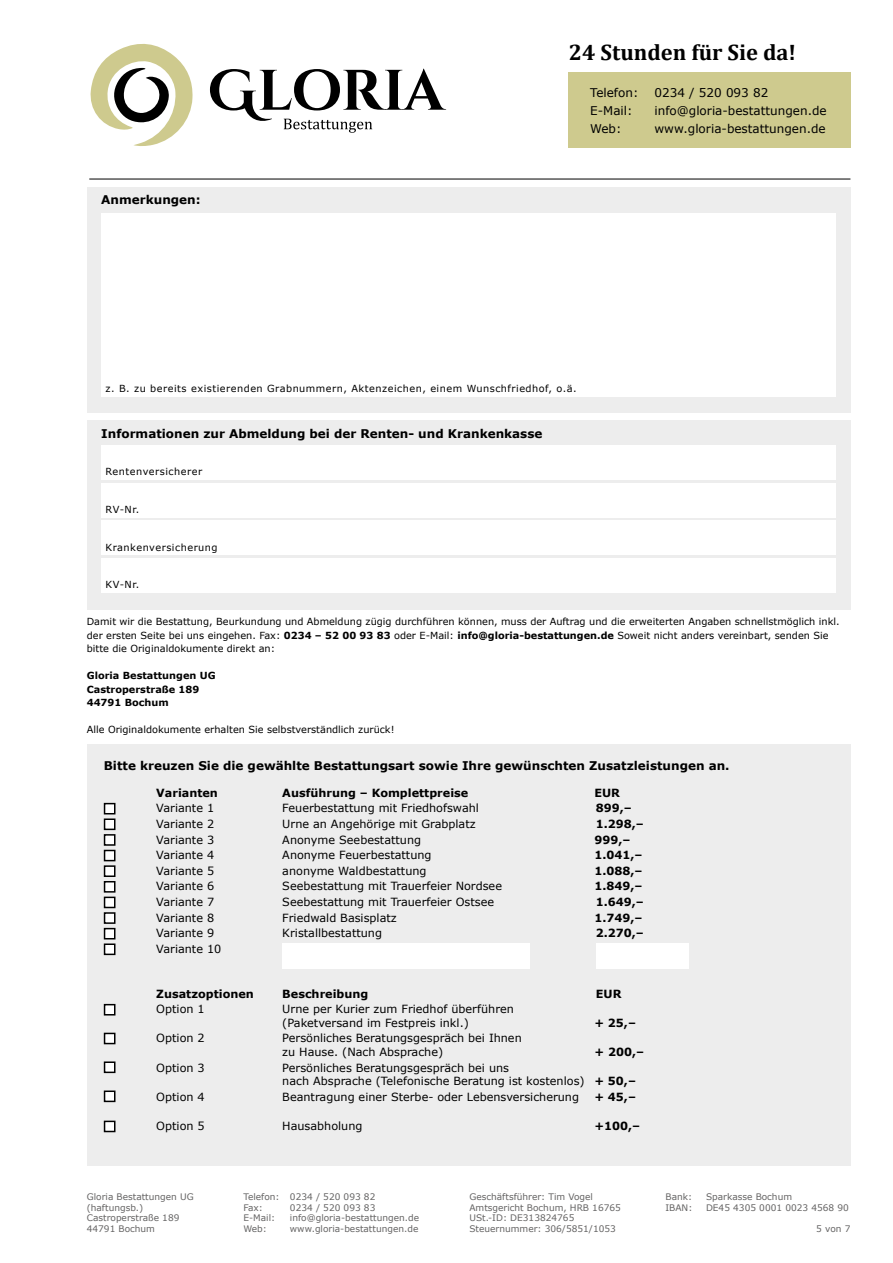
<style>
.page{position:relative;width:893px;height:1263px;background:#fff}
.page>*{position:absolute;margin:0;border:0;box-sizing:border-box;transform-origin:0 0}
.t1{font:700 22.5px "Cambria";color:#000}
.t2{font:700 12px "Verdana";color:#000}
.t3{font:12px "Verdana";color:#000}
.t4{font:11.25px/13.5px "Verdana";color:#000}
.t5{font:700 11.25px "Verdana";color:#000}
.t6{font:9.75px/13.5px "Verdana";color:#000}
.t7{font:9.75px "Verdana";letter-spacing:.05em;color:#000}
.t8{font:700 9.75px/13.5px "Verdana";color:#000}
.t9{font:9px/10.8px "Verdana";color:#646363}
.s1{font-weight:700}
</style>
<div class="page">
<hr style="left:89px;top:1165px;width:761px;height:1px;background:#000">
<hr style="left:89px;top:179px;width:761px;height:1px;background:#000">
<svg style="left:210px;top:69px;width:236px;height:64px"></svg>
<svg style="left:90px;top:44px;width:103px;height:102px"></svg>
<div style="left:569px;top:72px;width:281px;height:76px;background:#ceca8e"></div>
<div style="left:87px;top:187px;width:763px;height:225px;background:#ededed"></div>
<div style="left:87px;top:420px;width:763px;height:190px;background:#ededed"></div>
<div style="left:101px;top:446px;width:735px;height:34px;background:#fff"></div>
<div style="left:101px;top:483px;width:735px;height:34px;background:#fff"></div>
<div style="left:101px;top:521px;width:735px;height:34px;background:#fff"></div>
<div style="left:101px;top:558px;width:735px;height:34px;background:#fff"></div>
<div style="left:101px;top:213px;width:735px;height:183px;background:#fff"></div>
<div style="left:87px;top:744px;width:763px;height:421px;background:#ededed"></div>
<svg style="left:103px;top:802px;width:13px;height:154px"></svg>
<svg style="left:103px;top:1003px;width:13px;height:13px"></svg>
<svg style="left:103px;top:1032px;width:13px;height:13px"></svg>
<svg style="left:103px;top:1061px;width:13px;height:13px"></svg>
<svg style="left:103px;top:1090px;width:13px;height:13px"></svg>
<svg style="left:103px;top:1120px;width:13px;height:13px"></svg>
<div style="left:283px;top:943px;width:247px;height:26px;background:#fff"></div>
<div style="left:597px;top:943px;width:92px;height:26px;background:#fff"></div>
<h1 class="t1" style="left:569px;top:36px;width:229px">24 Stunden für Sie da!</h1>
<p class="t2" style="left:101px;top:192px;width:101px">Anmerkungen:</p>
<p class="t3" style="left:590px;top:84px;width:50px">Telefon:</p>
<p class="t3" style="left:654px;top:84px;width:115px">0234 / 520 093 82</p>
<p class="t3" style="left:590px;top:102px;width:44px">E-Mail:</p>
<p class="t3" style="left:654px;top:102px;width:174px">info@gloria-bestattungen.de</p>
<p class="t3" style="left:590px;top:120px;width:33px">Web:</p>
<p class="t3" style="left:654px;top:120px;width:173px">www.gloria-bestattungen.de</p>
<p class="t7" style="left:106px;top:382px;width:473px">z. B. zu bereits existierenden Grabnummern, Aktenzeichen, einem Wunschfriedhof, o.ä.</p>
<p class="t2" style="left:101px;top:425px;width:443px">Informationen zur Abmeldung bei der Renten- und Krankenkasse</p>
<p class="t7" style="left:106px;top:465px;width:98px">Rentenversicherer</p>
<p class="t6" style="left:106px;top:503px;width:35px">RV-Nr.</p>
<p class="t7" style="left:106px;top:540px;width:114px">Krankenversicherung</p>
<p class="t6" style="left:106px;top:578px;width:35px">KV-Nr.</p>
<p class="t6" style="left:87px;top:615px;width:754px">Damit wir die Bestattung, Beurkundung und Abmeldung zügig durchführen können, muss der Auftrag und die erweiterten Angaben schnellstmöglich inkl. der ersten Seite bei uns eingehen. Fax: <span class="s1">0234 – 52 00 93 83</span> oder E-Mail: <span class="s1">info@gloria-bestattungen.de</span> Soweit nicht anders vereinbart, senden Sie bitte die Originaldokumente direkt an:</p>
<p class="t8" style="left:87px;top:669px;width:130px">Gloria Bestattungen UG<br>Castroperstraße 189<br>44791 Bochum</p>
<p class="t6" style="left:87px;top:723px;width:309px">Alle Originaldokumente erhalten Sie selbstverständlich zurück!</p>
<p class="t2" style="left:104px;top:757px;width:627px">Bitte kreuzen Sie die gewählte Bestattungsart sowie Ihre gewünschten Zusatzleistungen an.</p>
<p class="t5" style="left:156px;top:784px;width:63px">Varianten</p>
<p class="t5" style="left:282px;top:784px;width:188px">Ausführung – Komplettpreise</p>
<p class="t5" style="left:594px;top:784px;width:27px">EUR</p>
<p class="t4" style="left:156px;top:801px;width:59px">Variante 1</p>
<p class="t4" style="left:282px;top:801px;width:198px">Feuerbestattung mit Friedhofswahl</p>
<p class="t5" style="left:596px;top:800px;width:38px">899,–</p>
<p class="t4" style="left:156px;top:817px;width:59px">Variante 2</p>
<p class="t4" style="left:282px;top:817px;width:195px">Urne an Angehörige mit Grabplatz</p>
<p class="t5" style="left:596px;top:816px;width:50px">1.298,–</p>
<p class="t4" style="left:156px;top:832px;width:59px">Variante 3</p>
<p class="t4" style="left:282px;top:832px;width:140px">Anonyme Seebestattung</p>
<p class="t5" style="left:594px;top:831px;width:38px">999,–</p>
<p class="t4" style="left:156px;top:848px;width:59px">Variante 4</p>
<p class="t4" style="left:282px;top:848px;width:151px">Anonyme Feuerbestattung</p>
<p class="t5" style="left:594px;top:847px;width:50px">1.041,–</p>
<p class="t4" style="left:156px;top:864px;width:59px">Variante 5</p>
<p class="t4" style="left:282px;top:864px;width:146px">anonyme Waldbestattung</p>
<p class="t5" style="left:594px;top:863px;width:50px">1.088,–</p>
<p class="t4" style="left:156px;top:879px;width:59px">Variante 6</p>
<p class="t4" style="left:282px;top:879px;width:221px">Seebestattung mit Trauerfeier Nordsee</p>
<p class="t5" style="left:594px;top:878px;width:50px">1.849,–</p>
<p class="t4" style="left:156px;top:895px;width:59px">Variante 7</p>
<p class="t4" style="left:282px;top:895px;width:213px">Seebestattung mit Trauerfeier Ostsee</p>
<p class="t5" style="left:596px;top:894px;width:50px">1.649,–</p>
<p class="t4" style="left:156px;top:911px;width:59px">Variante 8</p>
<p class="t4" style="left:282px;top:911px;width:116px">Friedwald Basisplatz</p>
<p class="t5" style="left:594px;top:909px;width:50px">1.749,–</p>
<p class="t4" style="left:156px;top:926px;width:59px">Variante 9</p>
<p class="t4" style="left:282px;top:926px;width:101px">Kristallbestattung</p>
<p class="t5" style="left:596px;top:925px;width:50px">2.270,–</p>
<p class="t4" style="left:156px;top:942px;width:67px">Variante 10</p>
<p class="t5" style="left:156px;top:985px;width:99px">Zusatzoptionen</p>
<p class="t5" style="left:282px;top:985px;width:87px">Beschreibung</p>
<p class="t5" style="left:596px;top:985px;width:27px">EUR</p>
<p class="t4" style="left:156px;top:1002px;width:50px">Option 1</p>
<p class="t4" style="left:282px;top:1002px;width:233px">Urne per Kurier zum Friedhof überführen (Paketversand im Festpreis inkl.)</p>
<p class="t5" style="left:594px;top:1015px;width:43px">+ 25,–</p>
<p class="t4" style="left:156px;top:1031px;width:50px">Option 2</p>
<p class="t4" style="left:282px;top:1031px;width:241px">Persönliches Beratungsgespräch bei Ihnen zu Hause. (Nach Absprache)</p>
<p class="t5" style="left:594px;top:1044px;width:51px">+ 200,–</p>
<p class="t4" style="left:156px;top:1060px;width:50px">Option 3</p>
<p class="t4" style="left:282px;top:1060px;width:355px">Persönliches Beratungsgespräch bei uns<br>nach Absprache (Telefonische Beratung ist kostenlos) <span class="s1">+ 50,–</span></p>
<p class="t4" style="left:156px;top:1090px;width:50px">Option 4</p>
<p class="t4" style="left:282px;top:1090px;width:298px">Beantragung einer Sterbe- oder Lebensversicherung</p>
<p class="t5" style="left:594px;top:1088px;width:43px">+ 45,–</p>
<p class="t4" style="left:156px;top:1119px;width:50px">Option 5</p>
<p class="t4" style="left:282px;top:1119px;width:82px">Hausabholung</p>
<p class="t5" style="left:594px;top:1118px;width:47px">+100,–</p>
<p class="t9" style="left:87px;top:1191px;width:108px">Gloria Bestattungen UG (haftungsb.)<br>Castroperstraße 189<br>44791 Bochum</p>
<p class="t9" style="left:243px;top:1191px;width:133px">Telefon: 0234 / 520 093 82<br>Fax:</p>
<p class="t9" style="left:290px;top:1202px;width:87px">0234 / 520 093 83</p>
<p class="t9" style="left:243px;top:1212px;width:33px">E-Mail:</p>
<p class="t9" style="left:290px;top:1212px;width:131px">info@gloria-bestattungen.de</p>
<p class="t9" style="left:243px;top:1223px;width:25px">Web:</p>
<p class="t9" style="left:290px;top:1223px;width:130px">www.gloria-bestattungen.de</p>
<p class="t9" style="left:469px;top:1191px;width:153px">Geschäftsführer: Tim Vogel<br>Amtsgericht Bochum, HRB 16765<br>USt.-ID: DE313824765<br>Steuernummer: 306/5851/1053</p>
<p class="t9" style="left:665px;top:1191px;width:28px">Bank:</p>
<p class="t9" style="left:706px;top:1191px;width:88px">Sparkasse Bochum</p>
<p class="t9" style="left:665px;top:1202px;width:28px">IBAN:</p>
<p class="t9" style="left:706px;top:1202px;width:144px">DE45 4305 0001 0023 4568 90</p>
<p class="t9" style="left:816px;top:1223px;width:36px">5 von 7</p>
</div>
